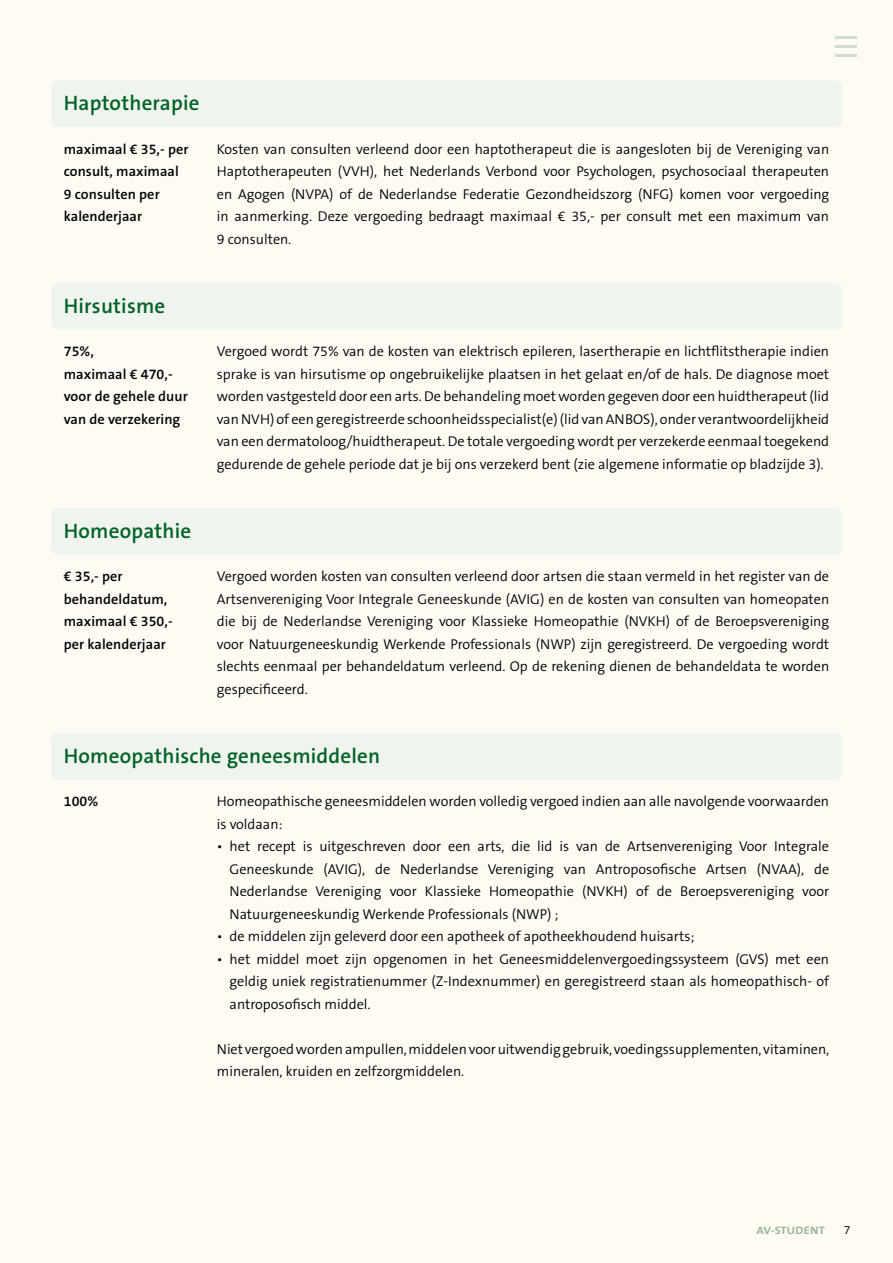
<style>
.page{position:relative;width:893px;height:1263px;background:#fdfbf3}
.page>*{position:absolute;margin:0;border:0;box-sizing:border-box;transform-origin:0 0}
.t1{font:600 21px "The Sans B W6";letter-spacing:.01em;color:#006226}
.t2{font:300 14.25px/22.5px "The Sans B W4";color:#000;text-align:justify}
.t3{font:600 14.25px/22.5px "The Sans B W6";letter-spacing:.005em;color:#000}
.t4{font:300 12px "The Sans B W4";color:#000}
.t5{font:700 10.8px "The Sans B W7";letter-spacing:.015em;color:#9bb696;scale:1.13 1}
</style>
<div class="page">
<hr style="left:836px;top:36px;width:21px;height:3px;background:#ccdac9">
<hr style="left:836px;top:45px;width:21px;height:3px;background:#ccdac9">
<hr style="left:836px;top:54px;width:21px;height:3px;background:#ccdac9">
<div style="left:51px;top:80px;width:791px;height:47px;background:#f0f4ef;border-radius:6px"></div>
<div style="left:51px;top:283px;width:791px;height:46px;background:#f0f4ef;border-radius:6px"></div>
<div style="left:51px;top:508px;width:791px;height:46px;background:#f0f4ef;border-radius:6px"></div>
<div style="left:51px;top:733px;width:791px;height:46px;background:#f0f4ef;border-radius:6px"></div>
<h1 class="t1" style="left:64px;top:90px;width:137px">Haptotherapie</h1>
<p class="t3" style="left:64px;top:138px;width:126px">maximaal € 35,- per consult, maximaal<br>9 consulten per kalenderjaar</p>
<p class="t2" style="left:217px;top:138px;width:614px">Kosten van consulten verleend door een haptotherapeut die is aangesloten bij de Vereniging van Haptotherapeuten (VVH), het Nederlands Verbond voor Psychologen, psychosociaal therapeuten en Agogen (NVPA) of de Nederlandse Federatie Gezondheidszorg (NFG) komen voor vergoeding in aanmerking. Deze vergoeding bedraagt maximaal € 35,- per consult met een maximum van 9 consulten.</p>
<h1 class="t1" style="left:64px;top:292px;width:103px">Hirsutisme</h1>
<p class="t3" style="left:64px;top:340px;width:126px">75%,<br>maximaal € 470,- voor de gehele duur van de verzekering</p>
<h1 class="t1" style="left:64px;top:517px;width:129px">Homeopathie</h1>
<p class="t3" style="left:64px;top:565px;width:110px">€ 35,- per behandeldatum, maximaal € 350,- per kalenderjaar</p>
<p class="t2" style="left:217px;top:340px;width:614px">Vergoed wordt 75% van de kosten van elektrisch epileren, lasertherapie en lichtflitstherapie indien sprake is van hirsutisme op ongebruikelijke plaatsen in het gelaat en/of de hals. De diagnose moet worden vastgesteld door een arts. De behandeling moet worden gegeven door een huidtherapeut (lid van NVH) of een geregistreerde schoonheidsspecialist(e) (lid van ANBOS), onder verantwoordelijkheid van een dermatoloog/huidtherapeut. De totale vergoeding wordt per verzekerde eenmaal toegekend gedurende de gehele periode dat je bij ons verzekerd bent (zie algemene informatie op bladzijde 3).</p>
<p class="t2" style="left:217px;top:565px;width:614px">Vergoed worden kosten van consulten verleend door artsen die staan vermeld in het register van de Artsenvereniging Voor Integrale Geneeskunde (AVIG) en de kosten van consulten van homeopaten die bij de Nederlandse Vereniging voor Klassieke Homeopathie (NVKH) of de Beroepsvereniging voor Natuurgeneeskundig Werkende Professionals (NWP) zijn geregistreerd. De vergoeding wordt slechts eenmaal per behandeldatum verleend. Op de rekening dienen de behandeldata te worden gespecificeerd.</p>
<h1 class="t1" style="left:64px;top:742px;width:318px">Homeopathische geneesmiddelen</h1>
<p class="t2" style="left:217px;top:790px;width:614px">Homeopathische geneesmiddelen worden volledig vergoed indien aan alle navolgende voorwaarden is voldaan:</p>
<p class="t2" style="left:230px;top:835px;width:601px;text-indent:-13px">• het recept is uitgeschreven door een arts, die lid is van de Artsenvereniging Voor Integrale Geneeskunde (AVIG), de Nederlandse Vereniging van Antroposofische Artsen (NVAA), de Nederlandse Vereniging voor Klassieke Homeopathie (NVKH) of de Beroepsvereniging voor Natuurgeneeskundig Werkende Professionals (NWP) ;</p>
<p class="t2" style="left:217px;top:925px;width:479px">• de middelen zijn geleverd door een apotheek of apotheekhoudend huisarts;</p>
<p class="t2" style="left:230px;top:948px;width:601px;text-indent:-13px">• het middel moet zijn opgenomen in het Geneesmiddelenvergoedingssysteem (GVS) met een geldig uniek registratienummer (Z-Indexnummer) en geregistreerd staan als homeopathisch- of antroposofisch middel.</p>
<p class="t2" style="left:217px;top:1038px;width:614px">Niet vergoed worden ampullen, middelen voor uitwendig gebruik, voedingssupplementen, vitaminen, mineralen, kruiden en zelfzorgmiddelen.</p>
<p class="t3" style="left:64px;top:790px;width:36px">100%</p>
<p class="t5" style="left:756px;top:1223px;width:62px">AV-STUDENT</p>
<p class="t4" style="left:844px;top:1222px;width:8px">7</p>
</div>
